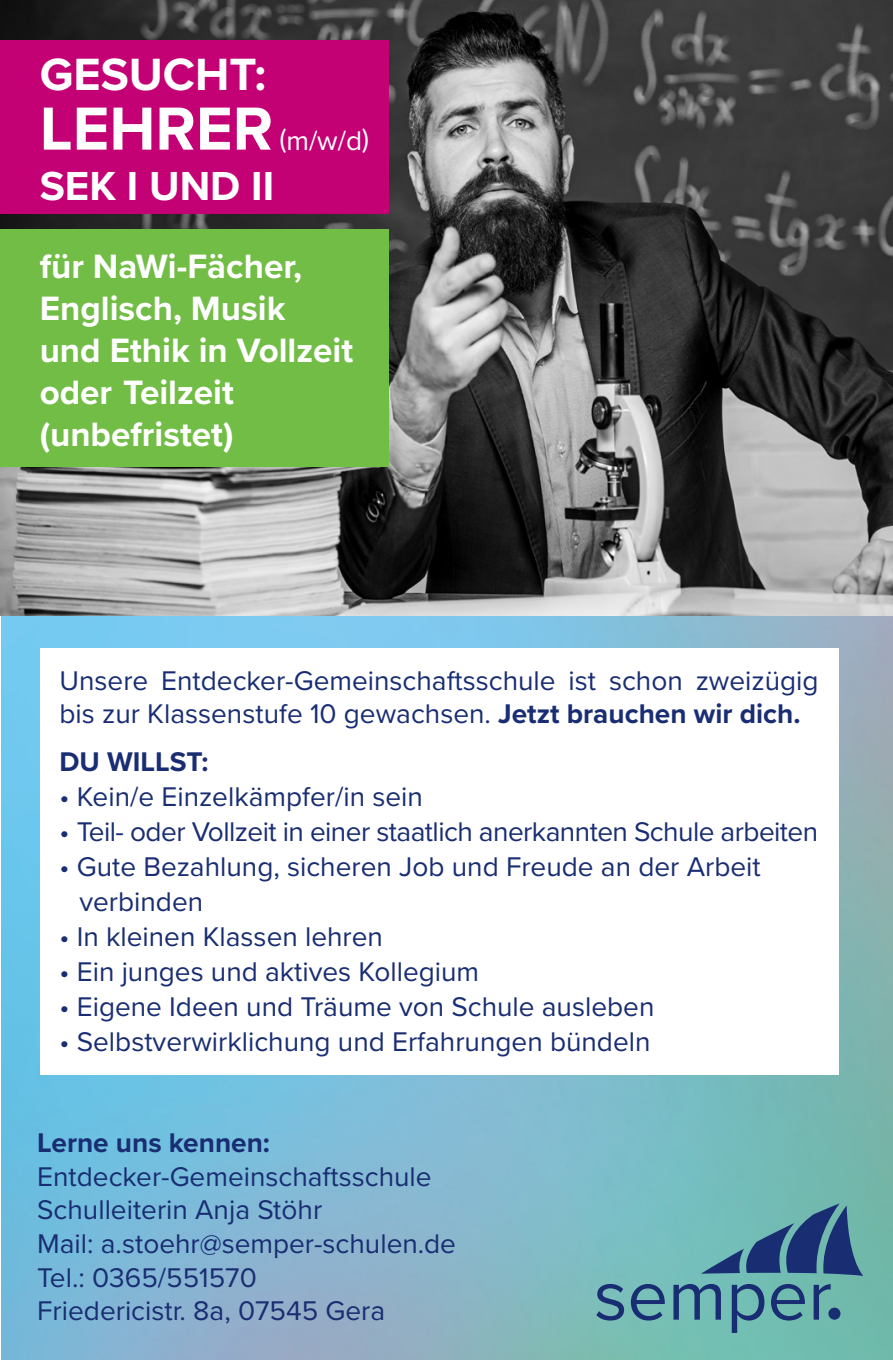
<style>
.page{position:relative;width:893px;height:1360px;background:#fff}
.page>*{position:absolute;margin:0;border:0;box-sizing:border-box;transform-origin:0 0}
.t1{font:700 63px "Proxima Nova";color:#fff}
.t2{font:700 46.9px "Proxima Nova";color:#fff}
.t3{font:700 42px "Proxima Nova";color:#fff}
.t4{font:700 35px/42px "Proxima Nova";color:#fff}
.t5{font:28px/33.6px "Proxima Nova";color:#192d72}
.t6{font:28px "Proxima Nova";letter-spacing:-.02em;color:#192d72}
.t7{font:700 28px "Proxima Nova";color:#192d72}
.t8{font:28px "Proxima Nova";color:#fff}
.s1{font-weight:700}
</style>
<div class="page">
<img style="left:1px;top:616px;width:892px;height:743px">
<img style="left:0;top:0;width:893px;height:616px">
<div style="left:40px;top:647px;width:798px;height:427px;background:#fff"></div>
<svg style="left:701px;top:1203px;width:162px;height:72px;background:#4d8098"></svg>
<svg style="left:596px;top:1283px;width:28px;height:37px"></svg>
<svg style="left:631px;top:1283px;width:34px;height:37px"></svg>
<svg style="left:673px;top:1283px;width:48px;height:36px;background:#50849b"></svg>
<svg style="left:732px;top:1283px;width:32px;height:49px;background:#50869a"></svg>
<svg style="left:771px;top:1283px;width:34px;height:37px"></svg>
<svg style="left:814px;top:1283px;width:17px;height:36px"></svg>
<div style="left:828px;top:1307px;width:12px;height:12px;background:#192d72;border-radius:50%"></div>
<div style="left:0;top:40px;width:389px;height:173px;background:#c30175"></div>
<div style="left:0;top:229px;width:389px;height:237px;background:#71bd45"></div>
<p class="t2" style="left:40px;top:39px;width:228px">GESUCHT:</p>
<p class="t1" style="left:40px;top:82px;width:235px">LEHRER</p>
<p class="t3" style="left:40px;top:155px;width:236px">SEK I UND II</p>
<p class="t8" style="left:279px;top:119px;width:91px">(m/w/d)</p>
<p class="t4" style="left:40px;top:244px;width:264px">für NaWi-Fächer,</p>
<p class="t4" style="left:40px;top:286px;width:315px">Englisch, Musik und Ethik in Vollzeit oder Teilzeit</p>
<p class="t4" style="left:40px;top:412px;width:195px">(unbefristet)</p>
<p class="t5" style="left:60px;top:662px;width:760px">Unsere Entdecker-Gemeinschaftsschule ist schon zweizügig bis zur Klassenstufe 10 gewachsen. <span class="s1">Jetzt brauchen wir dich.</span></p>
<p class="t7" style="left:60px;top:740px;width:150px">DU WILLST:</p>
<p class="t5" style="left:60px;top:778px;width:365px">• Kein/e Einzelkämpfer/in sein</p>
<p class="t6" style="left:60px;top:810px;width:760px">• Teil- oder Vollzeit in einer staatlich anerkannten Schule arbeiten</p>
<p class="t5" style="left:60px;top:848px;width:703px">• Gute Bezahlung, sicheren Job und Freude an der Arbeit</p>
<p class="t5" style="left:79px;top:883px;width:125px">verbinden</p>
<p class="t5" style="left:60px;top:918px;width:325px">• In kleinen Klassen lehren</p>
<p class="t5" style="left:60px;top:953px;width:421px">• Ein junges und aktives Kollegium</p>
<p class="t5" style="left:60px;top:988px;width:596px">• Eigene Ideen und Träume von Schule ausleben</p>
<p class="t5" style="left:60px;top:1023px;width:592px">• Selbstverwirklichung und Erfahrungen bündeln</p>
<p class="t7" style="left:37px;top:1121px;width:234px">Lerne uns kennen:</p>
<p class="t5" style="left:37px;top:1158px;width:396px">Entdecker-Gemeinschaftsschule</p>
<p class="t5" style="left:37px;top:1191px;width:287px">Schulleiterin Anja Stöhr</p>
<p class="t5" style="left:37px;top:1225px;width:420px">Mail: a.stoehr@semper-schulen.de</p>
<p class="t5" style="left:37px;top:1259px;width:221px">Tel.: 0365/551570</p>
<p class="t5" style="left:37px;top:1292px;width:349px">Friedericistr. 8a, 07545 Gera</p>
</div>
